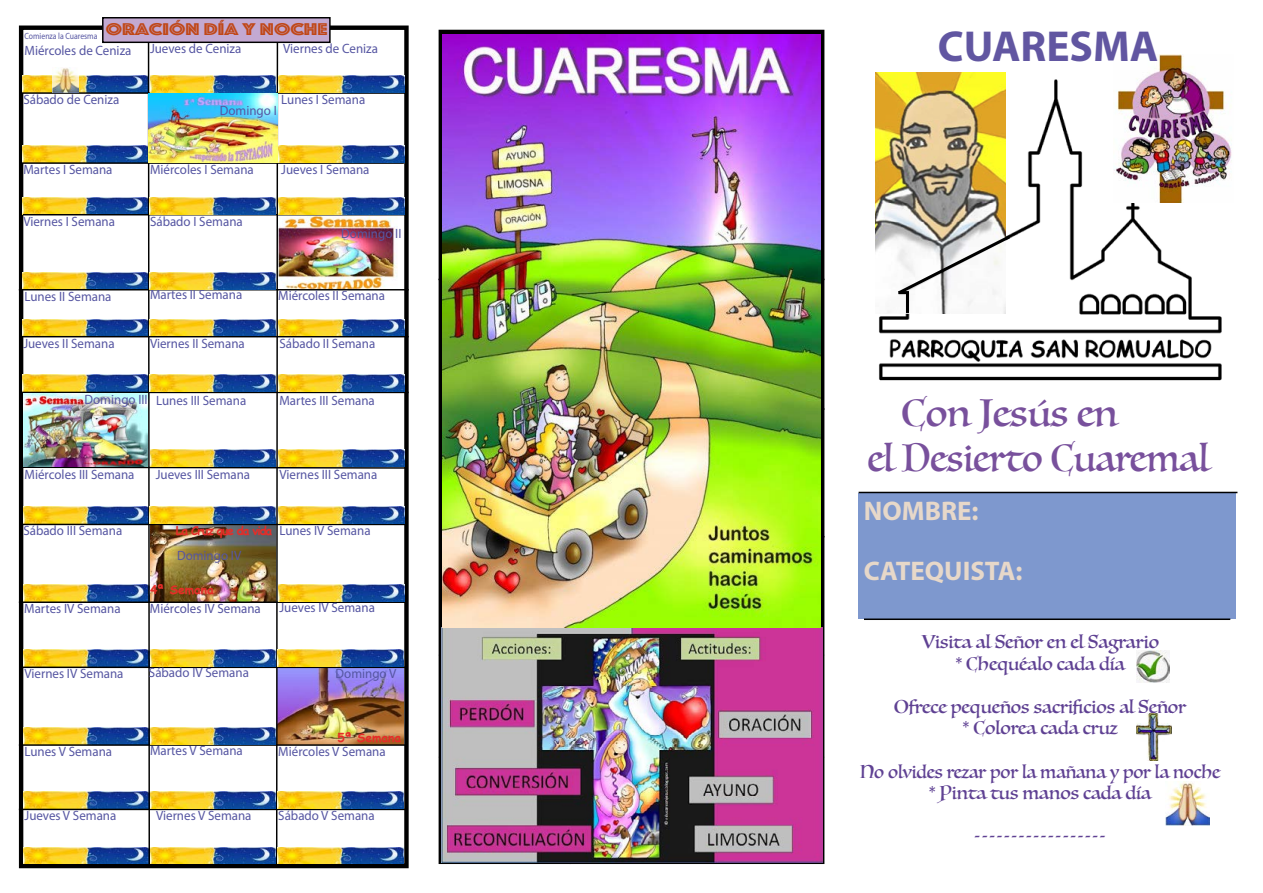
<style>
.page{position:relative;width:1263px;height:893px;background:#fff}
.page>*{position:absolute;margin:0;border:0;box-sizing:border-box;transform-origin:0 0}
.t1{font:700 43.5px "Myriad Pro";color:#6156a1}
.t2{font:37.5px/45px "Luminari";color:#78509c}
.t3{font:700 27px "Myriad Pro";color:#e7d8c9}
.t4{font:18px/21.6px "Luminari";color:#5f4193;text-align:center}
.t5{font:18px/21.6px "Luminari";color:#5f4193;text-align:center;scale:.96 1}
.t6{font:17.7px "Phosphate Inline";color:#c04717;scale:1.25 1}
.t7{font:13.5px "Myriad Pro";color:#5656a2;scale:.96 1}
.t8{font:700 12px "Comic Sans MS";color:#e62d28}
.t9{font:700 12px "Comic Sans MS";letter-spacing:-.09em;color:#e62d28}
.t10{font:9px "Myriad Pro";color:#5656a2;scale:.86 1}
</style>
<div class="page">
<div style="left:858px;top:493px;width:378px;height:125px;background:#7e98ce"></div>
<hr style="left:859px;top:492px;width:378px;height:1px;background:#000">
<hr style="left:864px;top:618px;width:366px;height:2px;background:#000">
<img style="left:879px;top:79px;width:343px;height:302px">
<img style="left:876px;top:72px;width:130px;height:241px">
<hr style="left:906px;top:293px;width:3px;height:20px;background:#000">
<svg style="left:895px;top:233px;width:118px;height:64px"></svg>
<div style="left:439px;top:30px;width:385px;height:834px;border:4px solid #000"></div>
<hr style="left:439px;top:408px;width:385px;height:2px;background:#000">
<hr style="left:439px;top:151px;width:381px;height:1px;background:#000">
<hr style="left:438px;top:279px;width:386px;height:1px;background:#000">
<hr style="left:439px;top:654px;width:385px;height:2px;background:#000">
<hr style="left:439px;top:536px;width:385px;height:1px;background:#000">
<hr style="left:439px;top:756px;width:385px;height:2px;background:#000">
<img style="left:1136px;top:650px;width:33px;height:33px">
<img style="left:441px;top:628px;width:381px;height:234px">
<img style="left:1136px;top:713px;width:36px;height:48px">
<img style="left:1114px;top:54px;width:118px;height:149px">
<hr style="left:20px;top:336px;width:389px;height:1px;background:#000">
<hr style="left:19px;top:289px;width:390px;height:1px;background:#000">
<hr style="left:19px;top:601px;width:389px;height:2px;background:#000">
<img style="left:18px;top:26px;width:389px;height:843px">
<hr style="left:19px;top:809px;width:389px;height:1px;background:#000">
<div style="left:103px;top:18px;width:227px;height:24px;background:#c3a9d1"></div>
<div style="left:102px;top:17px;width:229px;height:26px;border:1px solid #000"></div>
<hr style="left:19px;top:162px;width:385px;height:2px;background:#000">
<hr style="left:23px;top:214px;width:385px;height:1px;background:#000">
<hr style="left:20px;top:392px;width:389px;height:1px;background:#000">
<hr style="left:20px;top:667px;width:388px;height:1px;background:#000">
<hr style="left:20px;top:524px;width:386px;height:1px;background:#000">
<hr style="left:19px;top:744px;width:389px;height:2px;background:#000">
<img style="left:149px;top:94px;width:128px;height:68px">
<img style="left:1165px;top:781px;width:45px;height:44px">
<img style="left:23px;top:393px;width:125px;height:73px">
<img style="left:150px;top:375px;width:126px;height:17px">
<img style="left:150px;top:449px;width:126px;height:17px">
<img style="left:278px;top:450px;width:126px;height:16px">
<img style="left:150px;top:76px;width:126px;height:16px">
<img style="left:278px;top:375px;width:126px;height:16px">
<img style="left:278px;top:319px;width:126px;height:17px">
<img style="left:150px;top:319px;width:126px;height:17px">
<img style="left:149px;top:272px;width:126px;height:17px">
<img style="left:149px;top:197px;width:126px;height:17px">
<img style="left:278px;top:197px;width:126px;height:17px">
<img style="left:278px;top:146px;width:126px;height:16px">
<img style="left:278px;top:76px;width:126px;height:16px">
<img style="left:150px;top:507px;width:126px;height:17px">
<img style="left:278px;top:507px;width:126px;height:17px">
<img style="left:278px;top:585px;width:126px;height:16px">
<img style="left:278px;top:650px;width:126px;height:17px">
<img style="left:150px;top:650px;width:126px;height:17px">
<img style="left:150px;top:727px;width:126px;height:17px">
<img style="left:150px;top:792px;width:126px;height:17px">
<img style="left:150px;top:847px;width:126px;height:17px">
<img style="left:278px;top:792px;width:126px;height:17px">
<img style="left:278px;top:847px;width:126px;height:17px">
<img style="left:53px;top:67px;width:25px;height:25px">
<img style="left:443px;top:34px;width:377px;height:594px">
<h3 class="t6" style="left:106px;top:16px;width:179px">ORACIÓN DÍA Y NOCHE</h3>
<p class="t7" style="left:150px;top:40px;width:97px">Jueves de Ceniza</p>
<p class="t7" style="left:283px;top:40px;width:100px">Viernes de Ceniza</p>
<p class="t10" style="left:25px;top:30px;width:86px">Comienza la Cuaresma</p>
<p class="t7" style="left:25px;top:42px;width:113px">Miércoles de Ceniza</p>
<p class="t7" style="left:23px;top:91px;width:101px">Sábado de Ceniza</p>
<p class="t7" style="left:281px;top:91px;width:89px">Lunes I Semana</p>
<p class="t7" style="left:220px;top:102px;width:61px">Domingo I</p>
<p class="t7" style="left:23px;top:161px;width:94px">Martes I Semana</p>
<p class="t7" style="left:150px;top:161px;width:110px">Miércoles I Semana</p>
<p class="t7" style="left:281px;top:161px;width:93px">Jueves I Semana</p>
<p class="t7" style="left:23px;top:213px;width:97px">Viernes I Semana</p>
<p class="t7" style="left:150px;top:213px;width:98px">Sábado I Semana</p>
<p class="t7" style="left:341px;top:225px;width:64px">Domingo II</p>
<p class="t7" style="left:25px;top:288px;width:92px">Lunes II Semana</p>
<p class="t7" style="left:150px;top:286px;width:98px">Martes II Semana</p>
<p class="t7" style="left:278px;top:287px;width:113px">Miércoles II Semana</p>
<p class="t7" style="left:23px;top:335px;width:97px">Jueves II Semana</p>
<p class="t7" style="left:279px;top:335px;width:101px">Sábado II Semana</p>
<p class="t7" style="left:150px;top:335px;width:100px">Viernes II Semana</p>
<p class="t7" style="left:84px;top:391px;width:67px">Domingo III</p>
<p class="t7" style="left:156px;top:392px;width:95px">Lunes III Semana</p>
<p class="t7" style="left:279px;top:392px;width:101px">Martes III Semana</p>
<p class="t7" style="left:25px;top:466px;width:116px">Miércoles III Semana</p>
<p class="t7" style="left:23px;top:522px;width:105px">Sábado III Semana</p>
<p class="t7" style="left:156px;top:466px;width:100px">Jueves III Semana</p>
<p class="t7" style="left:279px;top:466px;width:103px">Viernes III Semana</p>
<p class="t9" style="left:176px;top:522px;width:98px">La Cruz que da vida</p>
<p class="t7" style="left:279px;top:522px;width:96px">Lunes IV Semana</p>
<p class="t7" style="left:24px;top:600px;width:102px">Martes IV Semana</p>
<p class="t7" style="left:25px;top:665px;width:105px">Viernes IV Semana</p>
<p class="t7" style="left:177px;top:547px;width:68px">Domingo IV</p>
<p class="t8" style="left:150px;top:581px;width:65px">4ª Semana</p>
<p class="t7" style="left:150px;top:600px;width:117px">Miércoles IV Semana</p>
<p class="t7" style="left:279px;top:599px;width:101px">Jueves IV Semana</p>
<p class="t7" style="left:149px;top:665px;width:106px">Sábado IV Semana</p>
<p class="t7" style="left:336px;top:665px;width:65px">Domingo V</p>
<p class="t8" style="left:337px;top:729px;width:65px">5ª Semana</p>
<p class="t7" style="left:150px;top:742px;width:98px">Martes V Semana</p>
<p class="t7" style="left:25px;top:743px;width:93px">Lunes V Semana</p>
<p class="t7" style="left:278px;top:743px;width:113px">Miércoles V Semana</p>
<p class="t7" style="left:25px;top:807px;width:97px">Jueves V Semana</p>
<p class="t7" style="left:156px;top:807px;width:101px">Viernes V Semana</p>
<p class="t7" style="left:278px;top:807px;width:102px">Sábado V Semana</p>
<h1 class="t1" style="left:938px;top:18px;width:222px">CUARESMA</h1>
<h2 class="t2" style="left:867px;top:391px;width:343px;text-indent:34px">Con Jesús en<br>el Desierto Cuaremal</h2>
<h3 class="t3" style="left:864px;top:493px;width:116px">NOMBRE:</h3>
<h3 class="t3" style="left:864px;top:553px;width:160px">CATEQUISTA:</h3>
<h3 class="t4" style="left:921px;top:631px;width:239px">Visita al Señor en el Sagrario * Chequéalo cada día</h3>
<h3 class="t4" style="left:894px;top:696px;width:294px">Ofrece pequeños sacrificios al Señor * Colorea cada cruz</h3>
<h3 class="t5" style="left:860px;top:760px;width:377px">No olvides rezar por la mañana y por la noche * Pinta tus manos cada día</h3>
<h3 class="t4" style="left:974px;top:825px;width:134px">------------------</h3>
</div>
